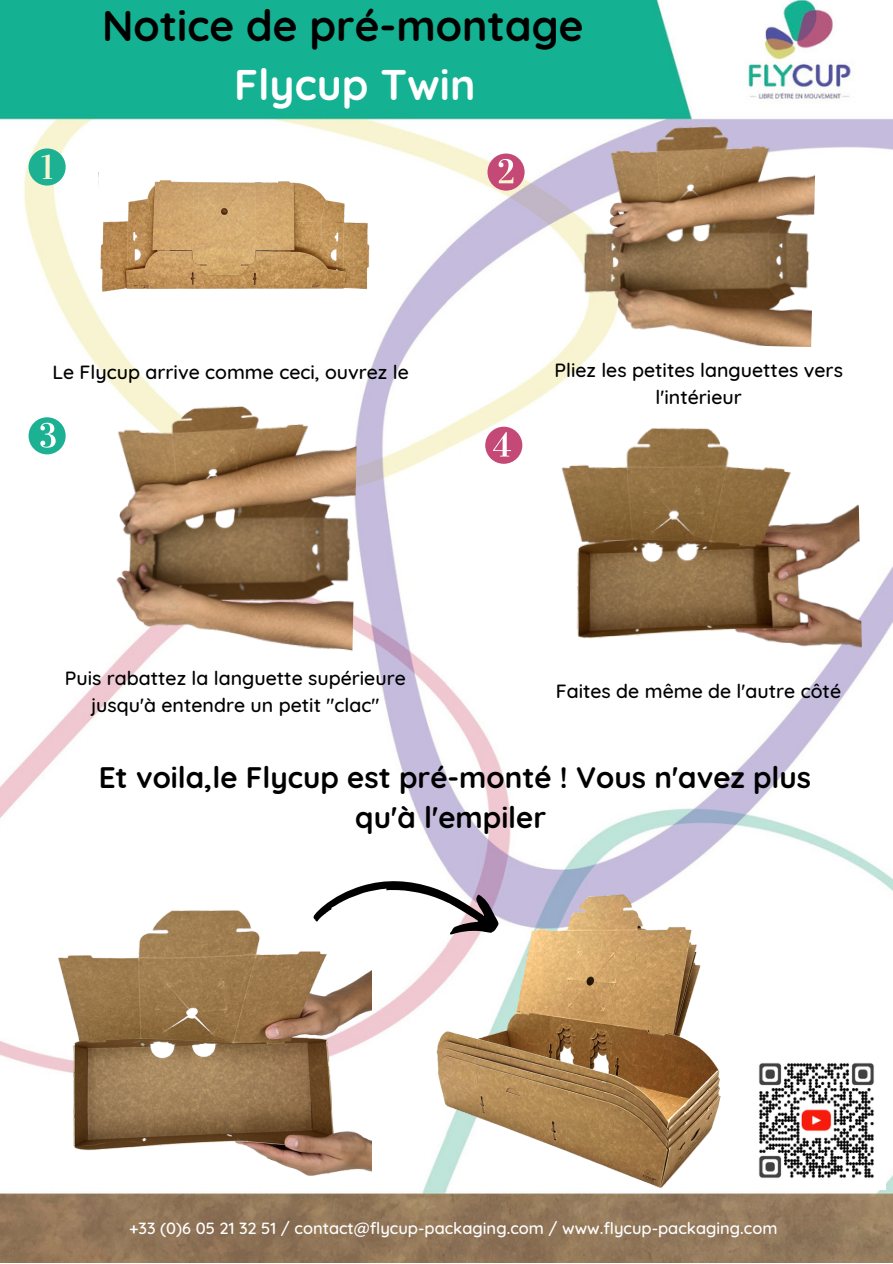
<style>
.page{position:relative;width:893px;height:1264px;background:#fff}
.page>*{position:absolute;margin:0;border:0;box-sizing:border-box;transform-origin:0 0}
.t1{font:700 42.75px "Quicksand";color:#000}
.t2{font:700 42.75px "Quicksand";color:#fff}
.t3{font:700 29.55px/40.8px "Quicksand";color:#000;text-align:center}
.t4{font:500 19.5px/27px "Quicksand";color:#000;text-align:center}
.t5{font:500 16.5px "Quicksand";color:#fff}
</style>
<div class="page">
<img style="left:0;top:0;width:892px;height:1262px">
<svg style="left:29px;top:148px;width:37px;height:37px"></svg>
<svg style="left:487px;top:153px;width:37px;height:38px"></svg>
<svg style="left:29px;top:417px;width:37px;height:37px"></svg>
<svg style="left:485px;top:426px;width:37px;height:38px"></svg>
<img style="left:580px;top:117px;width:236px;height:230px">
<img style="left:102px;top:394px;width:255px;height:258px">
<img style="left:556px;top:411px;width:306px;height:256px">
<img style="left:408px;top:880px;width:364px;height:318px">
<img style="left:98px;top:172px;width:275px;height:133px">
<img style="left:40px;top:889px;width:332px;height:300px">
<svg style="left:312px;top:869px;width:191px;height:75px"></svg>
<img style="left:747px;top:1051px;width:138px;height:138px">
<h1 class="t1" style="left:102px;top:-2px;width:483px">Notice de pré-montage</h1>
<h1 class="t2" style="left:234px;top:58px;width:243px">Flycup Twin</h1>
<p class="t4" style="left:52px;top:358px;width:358px">Le Flycup arrive comme ceci, ouvrez le</p>
<p class="t4" style="left:554px;top:356px;width:290px">Pliez les petites languettes vers l'intérieur</p>
<p class="t4" style="left:65px;top:663px;width:342px">Puis rabattez la languette supérieure jusqu'à entendre un petit "clac"</p>
<p class="t4" style="left:555px;top:677px;width:287px">Faites de même de l'autre côté</p>
<h2 class="t3" style="left:99px;top:756px;width:714px">Et voila,le Flycup est pré-monté ! Vous n'avez plus qu'à l'empiler</h2>
<p class="t5" style="left:129px;top:1217px;width:650px">+33 (0)6 05 21 32 51 / contact@flycup-packaging.com / www.flycup-packaging.com</p>
</div>
